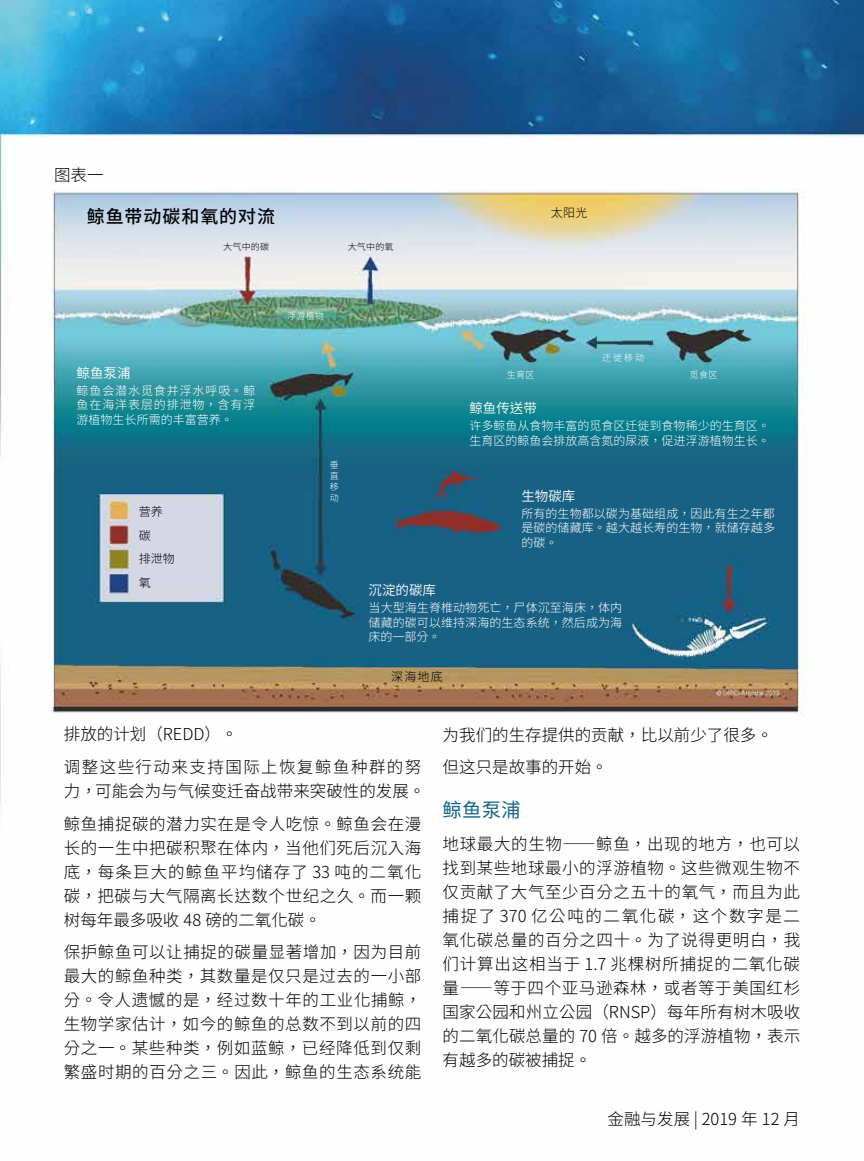
<style>
.page{position:relative;width:864px;height:1161px;background:#fff}
.page>*{position:absolute;margin:0;border:0;box-sizing:border-box;transform-origin:0 0}
.t1{font:19.5px "Noto Sans CJ Ktc";color:#146885}
.t2{font:500 18px "Noto Sans CJ Ktc";letter-spacing:.05em;color:#000}
.t3{font:300 16.5px/24px "Noto Sans CJ Ktc";letter-spacing:.01em;color:#000;text-align:justify}
.t4{font:300 16.5px/32.5px "Noto Sans CJ Ktc";letter-spacing:.085em;color:#000}
.t5{font:600 13.5px "Noto Sans CJ Ktc";color:#fff}
.t6{font:300 12px/14.4px "Noto Sans CJ Ktc";letter-spacing:.005em;color:#fff;text-align:justify}
.t7{font:300 12px/23.9px "Noto Sans CJ Ktc";letter-spacing:.025em;color:#000}
.t8{font:300 9px/10.9px "Noto Sans CJ Ktc";letter-spacing:.025em;color:#fff;text-align:justify}
.t9{font:300 9px "Noto Sans CJ Ktc";letter-spacing:.025em;color:#000}
</style>
<div class="page">
<img style="left:0;top:0;width:863px;height:804px">
<p class="t3" style="left:54px;top:163px;width:51px">图表一</p>
<p class="t2" style="left:87px;top:206px;width:190px">鲸鱼带动碳和氧的对流</p>
<p class="t9" style="left:223px;top:241px;width:47px">大气中的碳</p>
<p class="t9" style="left:347px;top:241px;width:47px">大气中的氧</p>
<p class="t5" style="left:77px;top:365px;width:56px">鲸鱼泵浦</p>
<p class="t6" style="left:77px;top:383px;width:180px">鲸鱼会潜水觅食并浮水呼吸。鲸鱼在海洋表层的排泄物，含有浮游植物生长所需的丰富营养。</p>
<p class="t8" style="left:287px;top:311px;width:38px">浮游植物</p>
<p class="t7" style="left:550px;top:200px;width:38px">太阳光</p>
<p class="t8" style="left:602px;top:352px;width:43px">迁 徙 移 动</p>
<p class="t8" style="left:506px;top:369px;width:29px">生育区</p>
<p class="t8" style="left:689px;top:369px;width:29px">觅食区</p>
<p class="t5" style="left:469px;top:400px;width:69px">鲸鱼传送带</p>
<p class="t6" style="left:469px;top:419px;width:301px">许多鲸鱼从食物丰富的觅食区迁徙到食物稀少的生育区。生育区的鲸鱼会排放高含氮的尿液，促进浮游植物生长。</p>
<p class="t7" style="left:139px;top:500px;width:37px">营养碳<br>排泄物氧</p>
<p class="t8" style="left:330px;top:459px;width:10px">垂直移动</p>
<p class="t5" style="left:521px;top:488px;width:55px">生物碳库</p>
<p class="t6" style="left:521px;top:507px;width:255px">所有的生物都以碳为基础组成，因此有生之年都是碳的储藏库。越大越长寿的生物，就储存越多的碳。</p>
<p class="t5" style="left:368px;top:583px;width:69px">沉淀的碳库</p>
<p class="t6" style="left:368px;top:601px;width:255px">当大型海生脊椎动物死亡，尸体沉至海床，体内储藏的碳可以维持深海的生态系统，然后成为海床的一部分。</p>
<p class="t7" style="left:391px;top:665px;width:53px">深海地底</p>
<p class="t4" style="left:64px;top:718px;width:359px">排放的计划（REDD）。<br>调整这些行动来支持国际上恢复鲸鱼种群的努</p>
<p class="t3" style="left:64px;top:775px;width:363px;line-height:32.5px">力，可能会为与气候变迁奋战带来突破性的发展。鲸鱼捕捉碳的潜力实在是令人吃惊。鲸鱼会在漫</p>
<p class="t3" style="left:64px;top:836px;width:359px">长的一生中把碳积聚在体内，当他们死后沉入海底，每条巨大的鲸鱼平均储存了 33 吨的二氧化碳，把碳与大气隔离长达数个世纪之久。而一颗树每年最多吸收 48 磅的二氧化碳。</p>
<p class="t3" style="left:64px;top:940px;width:359px">保护鲸鱼可以让捕捉的碳量显著增加，因为目前最大的鲸鱼种类，其数量是仅只是过去的一小部分。令人遗憾的是，经过数十年的工业化捕鲸，生物学家估计，如今的鲸鱼的总数不到以前的四分之一。某些种类，例如蓝鲸，已经降低到仅剩繁盛时期的百分之三。因此，鲸鱼的生态系统能</p>
<p class="t3" style="left:442px;top:718px;width:331px;line-height:32.5px">为我们的生存提供的贡献，比以前少了很多。但这只是故事的开始。</p>
<p class="t1" style="left:442px;top:798px;width:79px">鲸鱼泵浦</p>
<p class="t3" style="left:442px;top:833px;width:359px">地球最大的生物——鲸鱼，出现的地方，也可以找到某些地球最小的浮游植物。这些微观生物不仅贡献了大气至少百分之五十的氧气，而且为此捕捉了 370 亿公吨的二氧化碳，这个数字是二氧化碳总量的百分之四十。为了说得更明白，我们计算出这相当于 1.7 兆棵树所捕捉的二氧化碳量——等于四个亚马逊森林，或者等于美国红杉国家公园和州立公园（RNSP）每年所有树木吸收的二氧化碳总量的 70 倍。越多的浮游植物，表示有越多的碳被捕捉。</p>
<p class="t3" style="left:607px;top:1107px;width:194px">金融与发展 | 2019 年 12 月</p>
</div>
